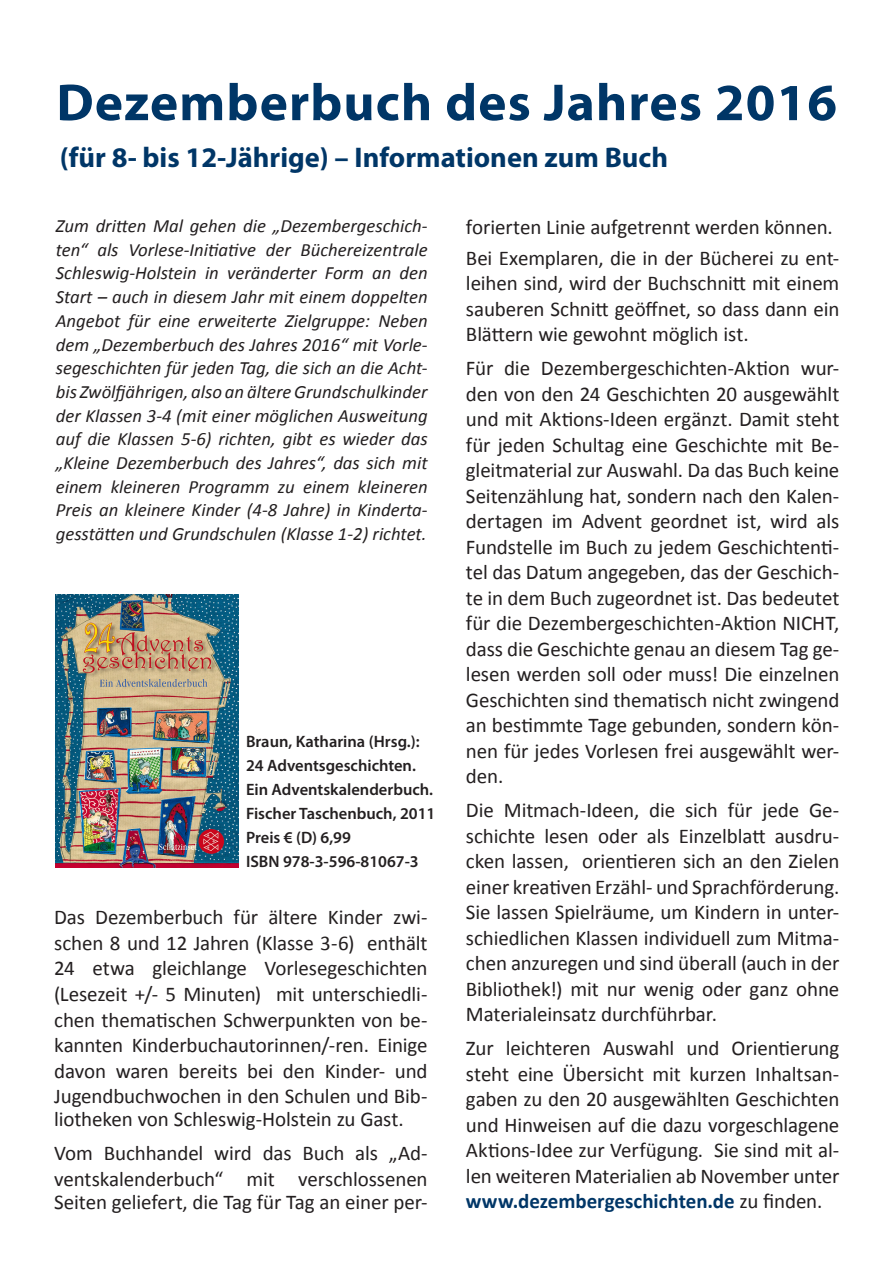
<style>
.page{position:relative;width:893px;height:1263px;background:#fff}
.page>*{position:absolute;margin:0;border:0;box-sizing:border-box;transform-origin:0 0}
.t1{font:700 52.5px "Myriad Pro";letter-spacing:.02em;color:#003667}
.t2{font:700 28.5px "Myriad Pro";color:#003667}
.t3{font:21px/25.5px "Calibri";letter-spacing:-.01em;color:#231f20;text-align:justify}
.t4{font:italic 18.75px/23.7px "Calibri";color:#231f20;text-align:justify}
.t5{font:600 16.5px "Myriad Pro";color:#231f20}
.s1{font-weight:700;color:#003667}
</style>
<div class="page">
<img style="left:56px;top:594px;width:183px;height:273px">
<p class="t1" style="left:56px;top:68px;width:782px">Dezemberbuch des Jahres 2016</p>
<p class="t2" style="left:60px;top:139px;width:610px">(für 8- bis 12-Jährige) – Informationen zum Buch</p>
<p class="t4" style="left:56px;top:213px;width:373px">Zum dritten Mal gehen die „Dezembergeschich&shy;ten“ als Vorlese-Initiative der Büchereizentrale Schleswig-Holstein in veränderter Form an den Start – auch in diesem Jahr mit einem doppelten Angebot für eine erweiterte Zielgruppe: Neben dem „Dezemberbuch des Jahres 2016“ mit Vorle&shy;segeschichten für jeden Tag, die sich an die Acht&shy;bis Zwölfjährigen, also an ältere Grundschulkinder der Klassen 3-4 (mit einer möglichen Ausweitung auf die Klassen 5-6) richten, gibt es wieder das „Kleine Dezemberbuch des Jahres“, das sich mit einem kleineren Programm zu einem kleineren Preis an kleinere Kinder (4-8 Jahre) in Kinderta&shy;gesstätten und Grundschulen (Klasse 1-2) richtet.</p>
<p class="t5" style="left:246px;top:731px;width:175px">Braun, Katharina (Hrsg.):</p>
<p class="t5" style="left:246px;top:755px;width:171px">24 Adventsgeschichten.</p>
<p class="t5" style="left:246px;top:779px;width:189px">Ein Adventskalenderbuch.</p>
<p class="t5" style="left:246px;top:803px;width:191px">Fischer Taschenbuch, 2011</p>
<p class="t5" style="left:246px;top:827px;width:106px">Preis € (D) 6,99</p>
<p class="t5" style="left:246px;top:851px;width:174px">ISBN 978-3-596-81067-3</p>
<p class="t3" style="left:54px;top:904px;width:375px">Das Dezemberbuch für ältere Kinder zwi&shy;schen 8 und 12 Jahren (Klasse 3-6) enthält 24 etwa gleichlange Vorlesegeschichten (Lesezeit +/- 5 Minuten) mit unterschiedli&shy;chen thematischen Schwerpunkten von be&shy;kannten Kinderbuchautorinnen/-ren. Einige davon waren bereits bei den Kinder- und Jugendbuchwochen in den Schulen und Bib-</p>
<p class="t3" style="left:54px;top:1107px;width:351px">liotheken von Schleswig-Holstein zu Gast.</p>
<p class="t3" style="left:54px;top:1141px;width:375px">Vom Buchhandel wird das Buch als „Ad&shy;ventskalenderbuch“ mit verschlossenen</p>
<p class="t3" style="left:54px;top:1189px;width:375px">Seiten geliefert, die Tag für Tag an einer per-</p>
<p class="t3" style="left:466px;top:214px;width:368px">forierten Linie aufgetrennt werden können.</p>
<p class="t3" style="left:466px;top:245px;width:375px">Bei Exemplaren, die in der Bücherei zu ent&shy;leihen sind, wird der Buchschnitt mit einem sauberen Schnitt geöffnet, so dass dann ein Blättern wie gewohnt möglich ist.</p>
<p class="t3" style="left:466px;top:356px;width:375px">Für die Dezembergeschichten-Aktion wur&shy;den von den 24 Geschichten 20 ausgewählt und mit Aktions-Ideen ergänzt. Damit steht für jeden Schultag eine Geschichte mit Be&shy;gleitmaterial zur Auswahl. Da das Buch keine Seitenzählung hat, sondern nach den Kalen&shy;dertagen im Advent geordnet ist, wird als Fundstelle im Buch zu jedem Geschichtenti&shy;tel das Datum angegeben, das der Geschich&shy;te in dem Buch zugeordnet ist. Das bedeutet für die Dezembergeschichten-Aktion NICHT, dass die Geschichte genau an diesem Tag ge&shy;lesen werden soll oder muss! Die einzelnen Geschichten sind thematisch nicht zwingend an bestimmte Tage gebunden, sondern kön&shy;nen für jedes Vorlesen frei ausgewählt wer&shy;den.</p>
<p class="t3" style="left:466px;top:798px;width:375px">Die Mitmach-Ideen, die sich für jede Ge&shy;schichte lesen oder als Einzelblatt ausdru&shy;cken lassen, orientieren sich an den Zielen einer kreativen Erzähl- und Sprachförderung.<br>Sie lassen Spielräume, um Kindern in unter&shy;schiedlichen Klassen individuell zum Mitma&shy;chen anzuregen und sind überall (auch in der Bibliothek!) mit nur wenig oder ganz ohne Materialeinsatz durchführbar.</p>
<p class="t3" style="left:466px;top:1036px;width:375px">Zur leichteren Auswahl und Orientierung steht eine Übersicht mit kurzen Inhaltsan&shy;gaben zu den 20 ausgewählten Geschichten und Hinweisen auf die dazu vorgeschlagene Aktions-Idee zur Verfügung. Sie sind mit al&shy;len weiteren Materialien ab November unter <span class="s1">www.dezembergeschichten.de</span> zu finden.</p>
</div>
